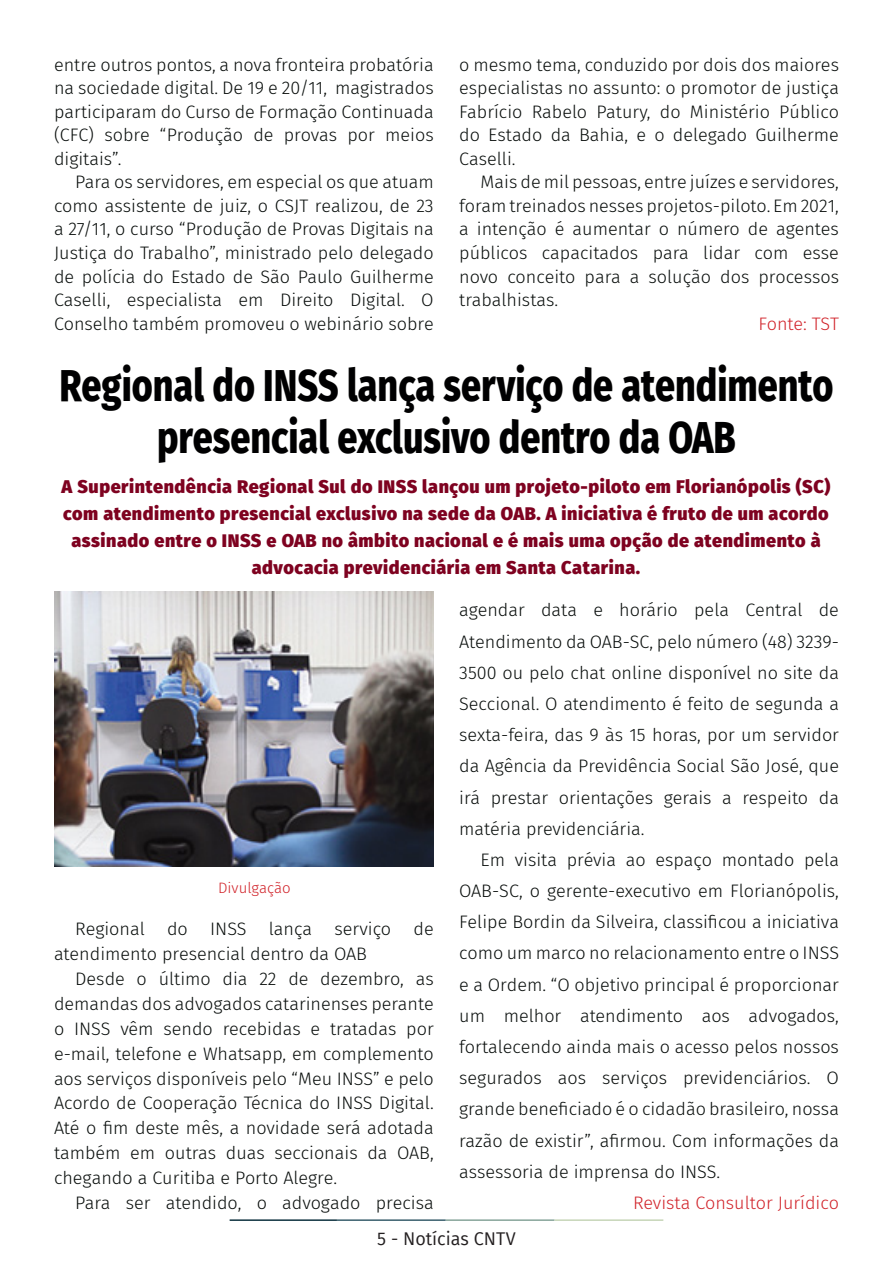
<style>
.page{position:relative;width:893px;height:1263px;background:#fff}
.page>*{position:absolute;margin:0;border:0;box-sizing:border-box;transform-origin:0 0}
.t1{font:800 45px/52.5px "Fira Sans";color:#000001;text-align:center;scale:.8 1}
.t2{font:300 18px/23.5px "Fira Sans";color:#080d0b;text-align:justify}
.t3{font:800 18px/27px "Fira Sans";letter-spacing:.03em;color:#7e0220;text-align:center}
.t4{font:300 18px "Fira Sans";color:#d1232a}
.t5{font:18px "Fira Sans";color:#231f20}
.t6{font:300 15px "Fira Sans";color:#d1232a}
</style>
<div class="page">
<hr style="left:230px;top:1219px;width:107px;height:2px;background:#0e323f">
<hr style="left:337px;top:1219px;width:109px;height:2px;background:#3a5f6d">
<hr style="left:446px;top:1219px;width:109px;height:2px;background:#87a59a">
<hr style="left:555px;top:1219px;width:108px;height:2px;background:#c6d5b7">
<img style="left:54px;top:591px;width:380px;height:276px">
<p class="t2" style="left:54px;top:53px;width:381px">entre outros pontos, a nova fronteira probatória na sociedade digital. De 19 e 20/11, magistrados participaram do Curso de Formação Continuada (CFC) sobre “Produção de provas por meios digitais”.</p>
<p class="t2" style="left:54px;top:170px;width:381px;text-indent:21px">Para os servidores, em especial os que atuam como assistente de juiz, o CSJT realizou, de 23 a 27/11, o curso “Produção de Provas Digitais na Justiça do Trabalho”, ministrado pelo delegado de polícia do Estado de São Paulo Guilherme Caselli, especialista em Direito Digital. O Conselho também promoveu o webinário sobre</p>
<p class="t2" style="left:459px;top:53px;width:381px">o mesmo tema, conduzido por dois dos maiores especialistas no assunto: o promotor de justiça Fabrício Rabelo Patury, do Ministério Público do Estado da Bahia, e o delegado Guilherme Caselli.</p>
<p class="t2" style="left:459px;top:170px;width:381px;text-indent:21px">Mais de mil pessoas, entre juízes e servidores, foram treinados nesses projetos-piloto. Em 2021, a intenção é aumentar o número de agentes públicos capacitados para lidar com esse novo conceito para a solução dos processos trabalhistas.</p>
<p class="t4" style="left:758px;top:311px;width:82px">Fonte: TST</p>
<p class="t1" style="left:60px;top:355px;width:969px">Regional do INSS lança serviço de atendimento presencial exclusivo dentro da OAB</p>
<p class="t3" style="left:62px;top:472px;width:770px">A Superintendência Regional Sul do INSS lançou um projeto-piloto em Florianópolis (SC) com atendimento presencial exclusivo na sede da OAB. A iniciativa é fruto de um acordo assinado entre o INSS e OAB no âmbito nacional e é mais uma opção de atendimento à advocacia previdenciária em Santa Catarina.</p>
<p class="t6" style="left:218px;top:877px;width:74px">Divulgação</p>
<p class="t2" style="left:54px;top:916px;width:381px;line-height:24.9px;text-indent:21px">Regional do INSS lança serviço de atendimento presencial dentro da OAB</p>
<p class="t2" style="left:54px;top:966px;width:381px;line-height:24.9px;text-indent:21px">Desde o último dia 22 de dezembro, as demandas dos advogados catarinenses perante o INSS vêm sendo recebidas e tratadas por e-mail, telefone e Whatsapp, em complemento aos serviços disponíveis pelo “Meu INSS” e pelo Acordo de Cooperação Técnica do INSS Digital.<br>Até o fim deste mês, a novidade será adotada também em outras duas seccionais da OAB, chegando a Curitiba e Porto Alegre.</p>
<p class="t2" style="left:75px;top:1191px;width:360px">Para ser atendido, o advogado precisa</p>
<p class="t2" style="left:459px;top:594px;width:381px;line-height:31.2px">agendar data e horário pela Central de Atendimento da OAB-SC, pelo número (48) 3239- 3500 ou pelo chat online disponível no site da Seccional. O atendimento é feito de segunda a sexta-feira, das 9 às 15 horas, por um servidor da Agência da Previdência Social São José, que irá prestar orientações gerais a respeito da matéria previdenciária.</p>
<p class="t2" style="left:459px;top:844px;width:381px;line-height:31.2px;text-indent:21px">Em visita prévia ao espaço montado pela OAB-SC, o gerente-executivo em Florianópolis, Felipe Bordin da Silveira, classificou a iniciativa como um marco no relacionamento entre o INSS e a Ordem. “O objetivo principal é proporcionar um melhor atendimento aos advogados, fortalecendo ainda mais o acesso pelos nossos segurados aos serviços previdenciários. O grande beneficiado é o cidadão brasileiro, nossa razão de existir”, afirmou. Com informações da assessoria de imprensa do INSS.</p>
<p class="t4" style="left:633px;top:1190px;width:207px">Revista Consultor Jurídico</p>
<p class="t5" style="left:377px;top:1225px;width:140px">5 - Notícias CNTV</p>
</div>
